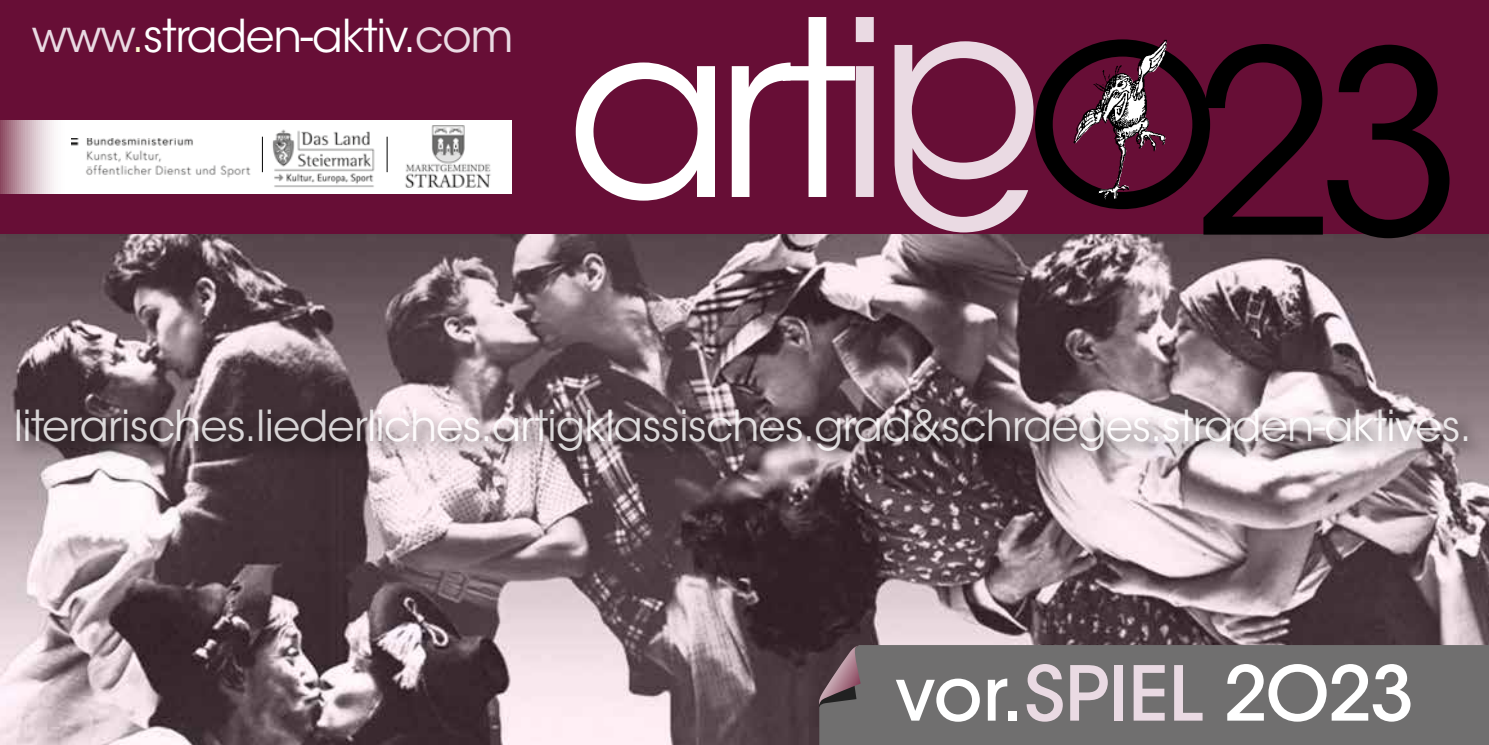
<style>
.page{position:relative;width:1489px;height:745px;background:#fff}
.page>*{position:absolute;margin:0;border:0;box-sizing:border-box;transform-origin:0 0}
.t1{font:500 75px "ITC Avant Garde Std";color:#fff}
.t2{font:45px "ITC Avant Garde Std";letter-spacing:-.025em;color:#fff}
.t3{font:42.5px "ITC Avant Garde Std";letter-spacing:-.015em;color:#fff}
.s1{color:#eadae3}
.s2{color:#fcf8cd}
</style>
<div class="page">
<div style="left:0;top:0;width:1488px;height:238px;background:#670e36"></div>
<img style="left:0;top:235px;width:1488px;height:509px">
<div style="left:819px;top:644px;width:669px;height:100px;background:#706f6f"></div>
<svg style="left:817px;top:644px;width:43px;height:63px"></svg>
<svg style="left:575px;top:17px;width:280px;height:183px"></svg>
<svg style="left:855px;top:17px;width:18px;height:180px"></svg>
<div style="left:10px;top:403px;width:1477px;height:67px;background:#000;opacity:.75"></div>
<svg style="left:0;top:120px;width:511px;height:73px"></svg>
<hr style="left:262px;top:137px;width:1px;height:35px;background:#000">
<hr style="left:386px;top:137px;width:1px;height:35px;background:#000">
<img style="left:71px;top:139px;width:181px;height:40px">
<img style="left:270px;top:122px;width:108px;height:70px">
<img style="left:402px;top:126px;width:92px;height:62px">
<svg style="left:894px;top:39px;width:555px;height:199px"></svg>
<p class="t2" style="left:32px;top:8px;width:483px"><span class="s1">www</span><span class="s2">.</span>straden-aktiv.<span class="s1">com</span></p>
<p class="t3" style="left:14px;top:399px;width:1459px">literarisches.liederliches.artigklassisches.grad&amp;schraeges.straden-aktives.</p>
<h1 class="t1" style="left:895px;top:646px;width:521px">vor.<span class="s1">SPIEL</span> 2O23</h1>
</div>
